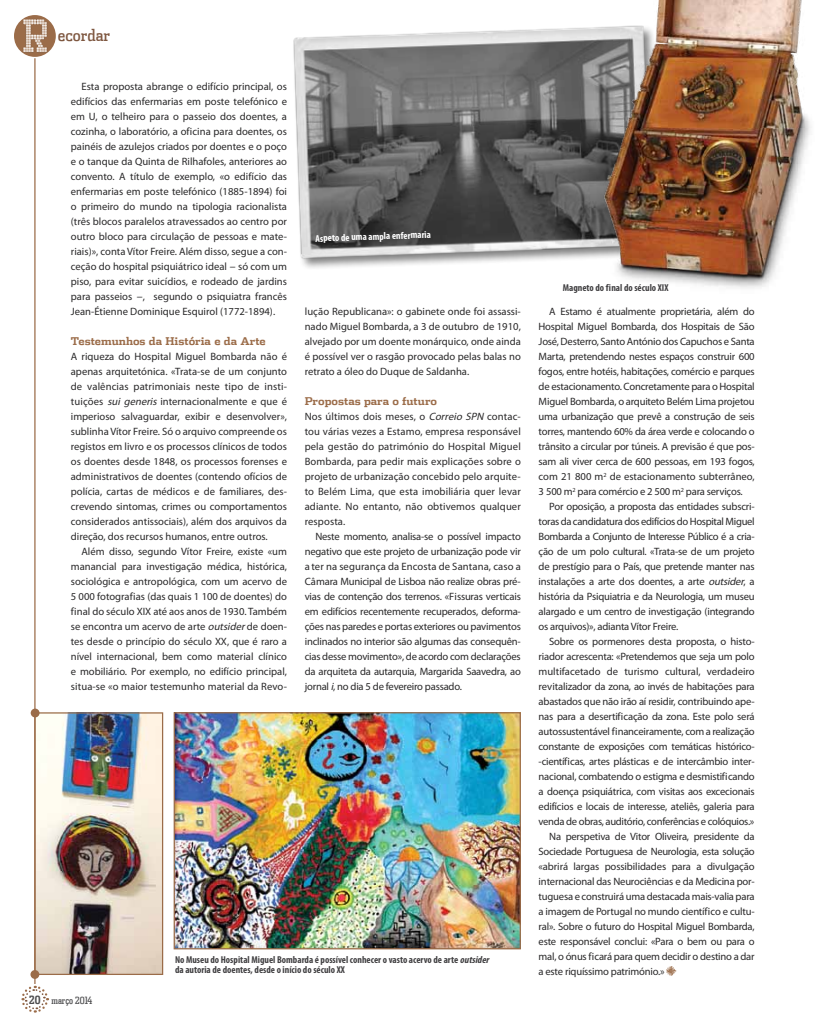
<style>
.page{position:relative;width:815px;height:1028px;background:#fff}
.page>*{position:absolute;margin:0;border:0;box-sizing:border-box;transform-origin:0 0}
.t1{font:16.25px "Dispatch Cond Tab";color:#7e5740}
.t2{font:10.62px/15px "Myriad Pro";letter-spacing:-.02em;color:#292829;text-align:justify}
.t3{font:700 10.62px "Dispatch";color:#9b6c49}
.t4{font:10.62px "Myriad Pro";color:#292829}
.t5{font:700 condensed 10px/10px "Myriad Pro";color:#414042}
.t6{font:700 condensed 10px "Myriad Pro";color:#fff}
.t7{font:10px "Dispatch Comp";color:#4d4d4f}
.s1{font-style:italic}
.s2{font-weight:700;font-size:11.25px}
</style>
<div class="page">
<svg style="left:666px;top:966px;width:10px;height:9px"></svg>
<img style="left:176px;top:714px;width:343px;height:233px">
<div style="left:174px;top:712px;width:347px;height:237px;border:1px solid #9b6c49"></div>
<img style="left:36px;top:714px;width:125px;height:259px">
<div style="left:34px;top:712px;width:129px;height:263px;border:1px solid #9b6c49"></div>
<div style="left:31px;top:708px;width:9px;height:9px;background:#9b6c49;border-radius:50%"></div>
<div style="left:30px;top:970px;width:9px;height:8px;background:#9b6c49;border-radius:50%"></div>
<svg style="left:21px;top:985px;width:28px;height:28px"></svg>
<hr style="left:34px;top:58px;width:2px;height:926px;background:#9b6c49">
<div style="left:14px;top:15px;width:42px;height:42px;background:#9b6c49;border-radius:50%"></div>
<img style="left:20px;top:17px;width:30px;height:38px">
<img style="left:293px;top:28px;width:281px;height:240px">
<img style="left:574px;top:0;width:237px;height:288px">
<h1 class="t1" style="left:58px;top:25px;width:54px">ecordar</h1>
<p class="t2" style="left:71px;top:79px;width:218px;text-indent:11px">Esta proposta abrange o edifício principal, os edifícios das enfermarias em poste telefónico e em U, o telheiro para o passeio dos doentes, a cozinha, o laboratório, a oficina para doentes, os painéis de azulejos criados por doentes e o poço e o tanque da Quinta de Rilhafoles, anteriores ao convento. A título de exemplo, «o edifício das enfermarias em poste telefónico (1885-1894) foi o primeiro do mundo na tipologia racionalista (três blocos paralelos atravessados ao centro por outro bloco para circulação de pessoas e mate&shy;riais)», conta Vítor Freire. Além disso, segue a con&shy;ceção do hospital psiquiátrico ideal - só com um piso, para evitar suicídios, e rodeado de jardins para passeios -, segundo o psiquiatra francês Jean-Étienne Dominique Esquirol (1772-1894).</p>
<p class="t3" style="left:71px;top:334px;width:196px">Testemunhos da História e da Arte</p>
<p class="t2" style="left:71px;top:349px;width:218px">A riqueza do Hospital Miguel Bombarda não é apenas arquitetónica. «Trata-se de um conjunto de valências patrimoniais neste tipo de insti&shy;tuições <span class="s1">sui generis</span> internacionalmente e que é imperioso salvaguardar, exibir e desenvolver», sublinha Vítor Freire. Só o arquivo compreende os registos em livro e os processos clínicos de todos os doentes desde 1848, os processos forenses e administrativos de doentes (contendo ofícios de polícia, cartas de médicos e de familiares, des&shy;crevendo sintomas, crimes ou comportamentos considerados antissociais), além dos arquivos da direção, dos recursos humanos, entre outros.</p>
<p class="t2" style="left:71px;top:544px;width:218px;text-indent:11px">Além disso, segundo Vítor Freire, existe «um manancial para investigação médica, histórica, sociológica e antropológica, com um acervo de 5 000 fotografias (das quais 1 100 de doentes) do final do século XIX até aos anos de 1930. Também se encontra um acervo de arte <span class="s1">outsider</span>de doen&shy;tes desde o princípio do século XX, que é raro a nível internacional, bem como material clínico e mobiliário. Por exemplo, no edifício principal, situa-se «o maior testemunho material da Revo-</p>
<p class="t6" style="left:315px;top:232px;width:117px;rotate:-2deg">Aspeto de uma ampla enfermaria</p>
<p class="t2" style="left:305px;top:304px;width:218px">lução Republicana»: o gabinete onde foi assassi&shy;nado Miguel Bombarda, a 3 de outubro de 1910, alvejado por um doente monárquico, onde ainda é possível ver o rasgão provocado pelas balas no retrato a óleo do Duque de Saldanha.</p>
<p class="t3" style="left:305px;top:394px;width:134px">Propostas para o futuro</p>
<p class="t2" style="left:305px;top:409px;width:218px">Nos últimos dois meses, o <span class="s1">Correio SPN</span> contac&shy;tou várias vezes a Estamo, empresa responsável pela gestão do património do Hospital Miguel Bombarda, para pedir mais explicações sobre o projeto de urbanização concebido pelo arquite&shy;to Belém Lima, que esta imobiliária quer levar adiante. No entanto, não obtivemos qualquer resposta.</p>
<p class="t2" style="left:305px;top:529px;width:218px;text-indent:11px">Neste momento, analisa-se o possível impacto negativo que este projeto de urbanização pode vir a ter na segurança da Encosta de Santana, caso a Câmara Municipal de Lisboa não realize obras pré&shy;vias de contenção dos terrenos. «Fissuras verticais em edifícios recentemente recuperados, deforma&shy;ções nas paredes e portas exteriores ou pavimentos inclinados no interior são algumas das consequên&shy;cias desse movimento», de acordo com declarações da arquiteta da autarquia, Margarida Saavedra, ao jornal <span class="s1">i</span>, no dia 5 de fevereiro passado.</p>
<p class="t7" style="left:29px;top:993px;width:65px"><span class="s2">20</span> março 2014</p>
<p class="t5" style="left:175px;top:954px;width:318px">No Museu do Hospital Miguel Bombarda é possível conhecer o vasto acervo de arte <span class="s1">outsider </span>da autoria de doentes, desde o início do século XX</p>
<p class="t5" style="left:563px;top:282px;width:107px">Magneto do final do século XIX</p>
<p class="t2" style="left:539px;top:304px;width:218px;text-indent:11px">A Estamo é atualmente proprietária, além do Hospital Miguel Bombarda, dos Hospitais de São José, Desterro, Santo António dos Capuchos e Santa Marta, pretendendo nestes espaços construir 600 fogos, entre hotéis, habitações, comércio e parques de estacionamento. Concretamente para o Hospital Miguel Bombarda, o arquiteto Belém Lima projetou uma urbanização que prevê a construção de seis torres, mantendo 60% da área verde e colocando o trânsito a circular por túneis. A previsão é que pos&shy;sam ali viver cerca de 600 pessoas, em 193 fogos, com 21 800 m<sup>2</sup> de estacionamento subterrâneo, 3 500 m<sup>2</sup> para comércio e 2 500 m<sup>2</sup> para serviços.</p>
<p class="t2" style="left:539px;top:499px;width:218px;text-indent:11px">Por oposição, a proposta das entidades subscri&shy;toras da candidatura dos edifícios do Hospital Miguel Bombarda a Conjunto de Interesse Público é a cria&shy;ção de um polo cultural. «Trata-se de um projeto de prestígio para o País, que pretende manter nas instalações a arte dos doentes, a arte <span class="s1">outsider</span>, a história da Psiquiatria e da Neurologia, um museu alargado e um centro de investigação (integrando os arquivos)», adianta Vítor Freire.</p>
<p class="t2" style="left:549px;top:634px;width:207px">Sobre os pormenores desta proposta, o histo-</p>
<p class="t2" style="left:539px;top:649px;width:218px">riador acrescenta: «Pretendemos que seja um polo</p>
<p class="t4" style="left:539px;top:665px;width:218px">multifacetado de turismo cultural, verdadeiro</p>
<p class="t2" style="left:539px;top:679px;width:218px">revitalizador da zona, ao invés de habitações para</p>
<p class="t2" style="left:539px;top:694px;width:218px">abastados que não irão aí residir, contribuindo ape-</p>
<p class="t2" style="left:539px;top:709px;width:218px">nas para a desertificação da zona. Este polo será</p>
<p class="t2" style="left:539px;top:724px;width:218px">autossustentável financeiramente, com a realização</p>
<p class="t2" style="left:539px;top:739px;width:218px">constante de exposições com temáticas histórico-</p>
<p class="t2" style="left:539px;top:754px;width:218px">-científicas, artes plásticas e de intercâmbio inter-</p>
<p class="t2" style="left:539px;top:769px;width:218px">nacional, combatendo o estigma e desmistificando</p>
<p class="t2" style="left:539px;top:784px;width:218px">a doença psiquiátrica, com visitas aos excecionais</p>
<p class="t2" style="left:539px;top:799px;width:218px">edifícios e locais de interesse, ateliês, galeria para</p>
<p class="t2" style="left:539px;top:814px;width:217px">venda de obras, auditório, conferências e colóquios.»</p>
<p class="t2" style="left:549px;top:829px;width:207px">Na perspetiva de Vitor Oliveira, presidente da</p>
<p class="t2" style="left:539px;top:844px;width:218px">Sociedade Portuguesa de Neurologia, esta solução</p>
<p class="t2" style="left:539px;top:859px;width:218px">«abrirá largas possibilidades para a divulgação</p>
<p class="t2" style="left:539px;top:874px;width:218px">internacional das Neurociências e da Medicina por-</p>
<p class="t2" style="left:539px;top:889px;width:218px">tuguesa e construirá uma destacada mais-valia para</p>
<p class="t2" style="left:539px;top:904px;width:218px">a imagem de Portugal no mundo científico e cultu-</p>
<p class="t2" style="left:539px;top:919px;width:218px">ral». Sobre o futuro do Hospital Miguel Bombarda,</p>
<p class="t2" style="left:539px;top:934px;width:218px">este responsável conclui: «Para o bem ou para o</p>
<p class="t2" style="left:539px;top:949px;width:218px">mal, o ónus ficará para quem decidir o destino a dar</p>
<p class="t2" style="left:539px;top:964px;width:127px">a este riquíssimo património.»</p>
</div>
